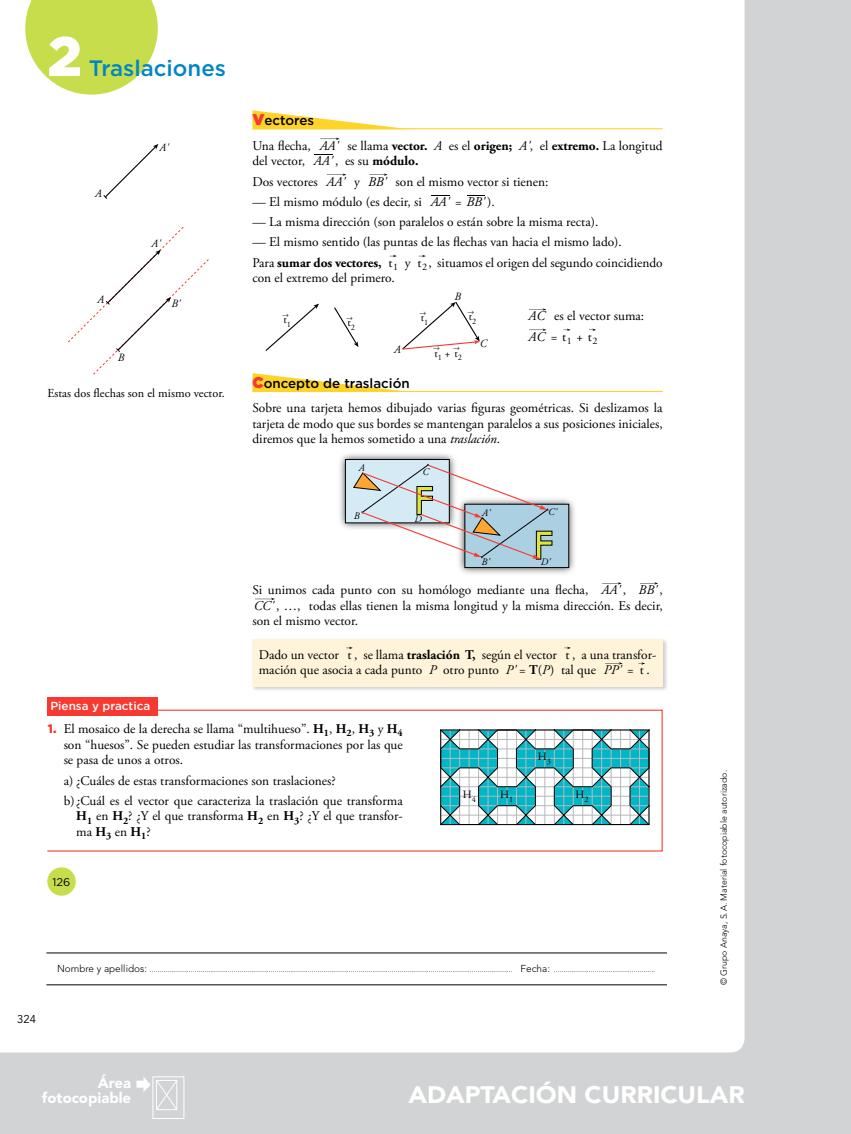
<style>
.page{position:relative;width:851px;height:1134px;background:#fff}
.page>*{position:absolute;margin:0;border:0;box-sizing:border-box;transform-origin:0 0}
.t1{font:900 55.62px "Gotham";color:#fff}
.t2{font:900 23.75px "Avenir LT Std";color:#fff;scale:1.06 1}
.t3{font:500 22.25px "Gotham";color:#0085c6}
.t4{font:900 14.88px/14.9px "Avenir LT Std";color:#fff;text-align:right}
.t5{font:13.38px/15.6px "Adobe Garamond Pro";color:#000}
.t6{font:12.25px "Adobe Garamond Pro";color:#000}
.t7{font:500 11.62px "Gotham";color:#fff}
.t8{font:11.25px "Avenir LT Std";color:#000}
.t9{font:11.12px "Adobe Garamond Pro";color:#000}
.t10{font:italic 11.12px "Adobe Garamond Pro";color:#000}
.t11{font:11.12px "Gotham";color:#000}
.t12{font:italic 10px "Adobe Garamond Pro";color:#000}
.t13{font:300 8.75px "Avenir LT Std";color:#000}
.t14{font:300 7.5px "Avenir LT Std";color:#000}
.t15{font:6.62px "Anaya Math 1";color:#000}
.s1{font-family:"Gotham";font-weight:900;font-size:15.62px;color:#f83931}
.s2{font-family:"Gotham";font-weight:500}
.s3{font-style:italic}
.s4{font-weight:700}
.s5{font-family:"Gotham";font-weight:900;font-size:12.25px;color:#f83931}
.s6{font-size:10px}
</style>
<div class="page">
<div style="left:0;top:0;width:850px;height:1134px;background:#d1d3d4"></div>
<div style="left:0;top:0;width:744px;height:1052px;background:#fff"></div>
<div style="left:152px;top:1076px;width:32px;height:43px;border:1px solid #fff"></div>
<svg style="left:136px;top:1076px;width:42px;height:35px"></svg>
<hr style="left:46px;top:953px;width:620px;height:1px;background:#000">
<hr style="left:46px;top:984px;width:620px;height:1px;background:#000">
<div style="left:0;top:0;width:709px;height:914px;background:#fff"></div>
<div style="left:47px;top:867px;width:29px;height:29px;background:#c8dd4b;border-radius:50%"></div>
<svg style="left:252px;top:110px;width:147px;height:18px"></svg>
<hr style="left:252px;top:128px;width:410px;height:1px;background:#ffd429">
<svg style="left:320px;top:137px;width:19px;height:3px"></svg>
<svg style="left:314px;top:154px;width:18px;height:1px"></svg>
<svg style="left:327px;top:173px;width:19px;height:3px"></svg>
<svg style="left:369px;top:173px;width:18px;height:3px"></svg>
<svg style="left:431px;top:195px;width:18px;height:1px"></svg>
<svg style="left:467px;top:195px;width:18px;height:1px"></svg>
<svg style="left:389px;top:255px;width:8px;height:2px"></svg>
<svg style="left:419px;top:255px;width:7px;height:2px"></svg>
<svg style="left:265px;top:304px;width:54px;height:47px"></svg>
<svg style="left:334px;top:307px;width:24px;height:40px"></svg>
<svg style="left:402px;top:302px;width:77px;height:48px"></svg>
<svg style="left:529px;top:308px;width:17px;height:3px"></svg>
<svg style="left:529px;top:328px;width:17px;height:3px"></svg>
<svg style="left:563px;top:328px;width:7px;height:3px"></svg>
<svg style="left:589px;top:328px;width:7px;height:3px"></svg>
<svg style="left:252px;top:373px;width:158px;height:18px"></svg>
<hr style="left:252px;top:391px;width:410px;height:1px;background:#ffd429">
<img style="left:339px;top:454px;width:116px;height:75px">
<div style="left:345px;top:459px;width:104px;height:64px;background:#d4ebf6"></div>
<div style="left:345px;top:459px;width:104px;height:64px;border:1px solid #000"></div>
<img style="left:458px;top:499px;width:117px;height:75px">
<div style="left:465px;top:504px;width:103px;height:63px;background:#aad0e1"></div>
<div style="left:464px;top:504px;width:105px;height:64px;border:1px solid #000"></div>
<svg style="left:353px;top:463px;width:199px;height:97px"></svg>
<svg style="left:602px;top:582px;width:19px;height:3px"></svg>
<svg style="left:639px;top:582px;width:19px;height:3px"></svg>
<svg style="left:255px;top:598px;width:20px;height:2px"></svg>
<div style="left:251px;top:638px;width:417px;height:54px;background:#000;opacity:.2"></div>
<div style="left:252px;top:639px;width:410px;height:47px;background:#fff4da"></div>
<svg style="left:346px;top:647px;width:7px;height:2px"></svg>
<svg style="left:564px;top:647px;width:7px;height:2px"></svg>
<svg style="left:605px;top:662px;width:17px;height:3px"></svg>
<svg style="left:638px;top:662px;width:7px;height:3px"></svg>
<svg style="left:103px;top:144px;width:55px;height:55px"></svg>
<svg style="left:68px;top:227px;width:141px;height:148px"></svg>
<svg style="left:25px;top:0;width:133px;height:95px"></svg>
<div style="left:47px;top:710px;width:615px;height:141px;border:1px solid #f83931"></div>
<div style="left:47px;top:697px;width:111px;height:19px;background:#f83931"></div>
<svg style="left:442px;top:732px;width:205px;height:91px"></svg>
<div style="left:440px;top:730px;width:209px;height:95px;border:1px solid #000"></div>
<p class="t1" style="left:47px;top:18px;width:36px">2</p>
<p class="t3" style="left:89px;top:54px;width:139px">Traslaciones</p>
<p class="t10" style="left:95px;top:187px;width:8px">A</p>
<p class="t10" style="left:97px;top:292px;width:8px">A</p>
<p class="t10" style="left:118px;top:350px;width:8px">B</p>
<p class="t10" style="left:159px;top:141px;width:10px">A'</p>
<p class="t10" style="left:151px;top:237px;width:10px">A'</p>
<p class="t10" style="left:171px;top:297px;width:10px">B'</p>
<p class="t6" style="left:47px;top:386px;width:179px">Estas dos flechas son el mismo vector.</p>
<p class="t7" style="left:50px;top:698px;width:101px">Piensa y practica</p>
<p class="t5" style="left:252px;top:109px;width:411px;line-height:24.4px"><span class="s1">V</span><span class="s2">ectores<br></span>Una flecha, <span class="s3">AA'</span> se llama <span class="s4">vector.</span> <span class="s3">A</span> es el <span class="s4">origen;</span> <span class="s3">A'</span>, el <span class="s4">extremo.</span> La longitud</p>
<p class="t5" style="left:252px;top:151px;width:297px;line-height:20.2px">del vector, <span class="s3">AA'</span> , es su <span class="s4">módulo.<br></span>Dos vectores <span class="s3">AA'</span> y <span class="s3">BB'</span> son el mismo vector si tienen:</p>
<p class="t5" style="left:252px;top:194px;width:244px">— El mismo módulo (es decir, si <span class="s3">AA'</span> = <span class="s3">BB'</span> ).</p>
<p class="t5" style="left:252px;top:215px;width:347px">— La misma dirección (son paralelos o están sobre la misma recta).</p>
<p class="t5" style="left:252px;top:233px;width:411px;line-height:20.2px">— El mismo sentido (las puntas de las flechas van hacia el mismo lado).<br>Para <span class="s4">sumar dos vectores,</span> t<sub>1</sub> y t<sub>2</sub>, situamos el origen del segundo coincidiendo</p>
<p class="t5" style="left:252px;top:271px;width:144px">con el extremo del primero.</p>
<p class="t10" style="left:454px;top:290px;width:8px">B</p>
<p class="t15" style="left:467px;top:307px;width:8px">8</p>
<p class="t9" style="left:468px;top:310px;width:9px">t<sub>2</sub></p>
<p class="t5" style="left:528px;top:306px;width:117px;line-height:20.2px"><span class="s3">AC</span> es el vector suma:<br><span class="s3">AC</span> = t<sub>1</sub> + t<sub>2</sub></p>
<p class="t5" style="left:252px;top:372px;width:411px;line-height:24.4px"><span class="s1">C</span><span class="s2">oncepto de traslación<br></span>Sobre una tarjeta hemos dibujado varias figuras geométricas. Si deslizamos la</p>
<p class="t5" style="left:252px;top:416px;width:412px">tarjeta de modo que sus bordes se mantengan paralelos a sus posiciones iniciales, diremos que la hemos sometido a una <span class="s3">traslación</span>.</p>
<p class="t12" style="left:358px;top:462px;width:7px">A</p>
<p class="t12" style="left:422px;top:466px;width:8px">C</p>
<p class="t12" style="left:482px;top:507px;width:10px">A'</p>
<p class="t15" style="left:419px;top:308px;width:8px">8</p>
<p class="t9" style="left:420px;top:311px;width:9px">t<sub>1</sub></p>
<p class="t15" style="left:282px;top:310px;width:8px">8</p>
<p class="t9" style="left:283px;top:313px;width:9px">t<sub>1</sub></p>
<p class="t15" style="left:346px;top:313px;width:8px">8</p>
<p class="t9" style="left:347px;top:316px;width:9px">t<sub>2</sub></p>
<p class="t10" style="left:479px;top:337px;width:9px">C</p>
<p class="t10" style="left:394px;top:342px;width:8px">A</p>
<p class="t15" style="left:433px;top:344px;width:8px">8</p>
<p class="t9" style="left:434px;top:347px;width:29px">t<sub>1</sub> + t<sub>2</sub></p>
<p class="t15" style="left:453px;top:344px;width:8px">8</p>
<p class="t12" style="left:548px;top:506px;width:10px">C'</p>
<p class="t12" style="left:354px;top:509px;width:7px">B</p>
<p class="t12" style="left:414px;top:513px;width:9px">D</p>
<p class="t12" style="left:481px;top:556px;width:9px">B'</p>
<p class="t12" style="left:540px;top:556px;width:11px">D'</p>
<p class="t5" style="left:252px;top:583px;width:411px;text-align:justify">Si unimos cada punto con su homólogo mediante una flecha, <span class="s3">AA'</span> , <span class="s3">BB'</span> , <span class="s3">CC'</span> , …, todas ellas tienen la misma longitud y la misma dirección. Es decir, son el mismo vector.</p>
<p class="t5" style="left:259px;top:647px;width:399px">Dado un vector t , se llama <span class="s4">traslación T,</span> según el vector t , a una transfor&shy;mación que asocia a cada punto <span class="s3">P</span> otro punto <span class="s3">P'</span> = <span class="s4">T</span>(<span class="s3">P</span>) tal que <span class="s3">PP'</span> = t .</p>
<p class="t5" style="left:64px;top:721px;width:340px;text-align:justify;text-indent:-16px"><span class="s5">1.</span> El mosaico de la derecha se llama “multihueso”. <span class="s4">H</span><sub>1</sub>, <span class="s4">H</span><sub>2</sub>, <span class="s4">H</span><sub>3</sub> y <span class="s4">H</span><sub>4 </sub>son “huesos”. Se pueden estudiar las transformaciones por las que se pasa de unos a otros.</p>
<p class="t5" style="left:64px;top:771px;width:340px;line-height:20.2px">a) ¿Cuáles de estas transformaciones son traslaciones?<br>b)¿Cuál es el vector que caracteriza la traslación que transforma</p>
<p class="t5" style="left:76px;top:809px;width:328px"><span class="s4">H</span><sub>1</sub> en <span class="s4">H</span><sub>2</sub>? ¿Y el que transforma <span class="s4">H</span><sub>2</sub> en <span class="s4">H</span><sub>3</sub>? ¿Y el que transfor&shy;ma <span class="s4">H</span><sub>3</sub> en <span class="s4">H</span><sub>1</sub>?</p>
<p class="t11" style="left:53px;top:875px;width:19px">126</p>
<p class="t9" style="left:538px;top:750px;width:15px">H<sub>3</sub></p>
<p class="t9" style="left:462px;top:788px;width:15px">H<sub>4</sub></p>
<p class="t9" style="left:500px;top:788px;width:15px">H<sub>1</sub></p>
<p class="t9" style="left:575px;top:788px;width:15px">H<sub>2</sub></p>
<p class="t8" style="left:17px;top:1013px;width:20px">324</p>
<p class="t14" style="left:57px;top:965px;width:599px"><span class="s6">Nombre y apellidos:</span> .......................................................................................................................................................................................... <span class="s6">Fecha:</span> ....................................................</p>
<p class="t13" style="left:718px;top:985px;width:217px;rotate:-90deg">© Grupo Anaya, S.A. Material fotocopiable autorizado.</p>
<p class="t4" style="left:42px;top:1075px;width:91px">Área fotocopiable</p>
<h2 class="t2" style="left:408px;top:1080px;width:318px">ADAPTACIÓN CURRICULAR</h2>
</div>
